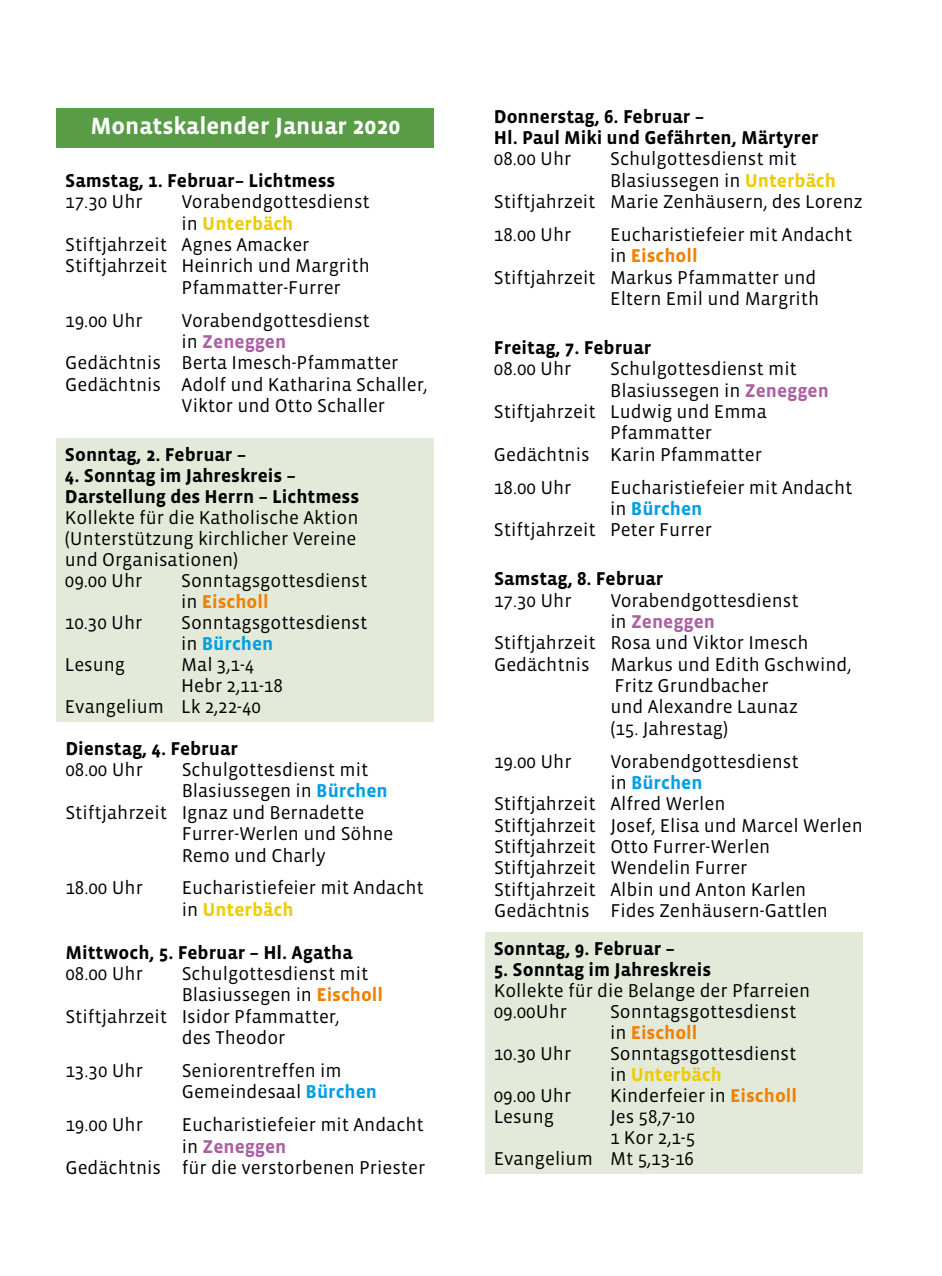
<style>
.page{position:relative;width:942px;height:1276px;background:#fff}
.page>*{position:absolute;margin:0;border:0;box-sizing:border-box;transform-origin:0 0}
.t1{font:700 24px "Vista Sans";color:#fff}
.t2{font:19px/21px "Vista Sans";color:#000}
.t3{font:700 19px/21.4px "Vista Sans";color:#000}
.t4{font:700 19px "Vista Sans";color:#aa60a3}
.t5{font:700 19px "Vista Sans";color:#009ee3}
.t6{font:700 19px "Vista Sans";color:#eecb00}
.t7{font:700 19px "Vista Sans";color:#f08000}
.s1{font-weight:400;color:#000}
.s2{font-weight:700;color:#f08000}
.s3{font-weight:700;color:#009ee3}
.s4{font-weight:700;color:#eecb00}
.s5{font-weight:700;color:#aa60a3}
</style>
<div class="page">
<div style="left:56px;top:437px;width:377px;height:284px;background:#e3eada"></div>
<div style="left:485px;top:932px;width:377px;height:242px;background:#e3eada"></div>
<div style="left:57px;top:108px;width:377px;height:40px;background:#589c46"></div>
<p class="t1" style="left:90px;top:114px;width:311px">Monatskalender Januar 2020</p>
<p class="t3" style="left:65px;top:170px;width:271px">Samstag, 1. Februar– Lichtmess</p>
<p class="t2" style="left:65px;top:192px;width:79px">17.30 Uhr</p>
<p class="t2" style="left:181px;top:192px;width:190px">Vorabendgottesdienst</p>
<p class="t6" style="left:181px;top:213px;width:113px"><span class="s1">in</span> Unterbäch</p>
<p class="t2" style="left:65px;top:234px;width:245px">Stiftjahrzeit Agnes Amacker</p>
<p class="t2" style="left:65px;top:256px;width:306px">Stiftjahrzeit Heinrich und Margrith</p>
<p class="t2" style="left:181px;top:277px;width:161px">Pfammatter-Furrer</p>
<p class="t2" style="left:65px;top:310px;width:79px">19.00 Uhr</p>
<p class="t2" style="left:181px;top:310px;width:190px">Vorabendgottesdienst</p>
<p class="t4" style="left:181px;top:332px;width:106px"><span class="s1">in</span> Zeneggen</p>
<p class="t2" style="left:65px;top:353px;width:334px">Gedächtnis Berta Imesch-Pfammatter</p>
<p class="t2" style="left:65px;top:374px;width:363px">Gedächtnis Adolf und Katharina Schaller,</p>
<p class="t2" style="left:181px;top:396px;width:205px">Viktor und Otto Schaller</p>
<p class="t3" style="left:65px;top:444px;width:183px">Sonntag, 2. Februar –</p>
<p class="t3" style="left:65px;top:465px;width:295px">4. Sonntag im Jahreskreis –<br>Darstellung des Herrn – Lichtmess</p>
<p class="t2" style="left:65px;top:507px;width:295px">Kollekte für die Katholische Aktion (Unterstützung kirchlicher Vereine und Organisationen)<br>09.00 Uhr</p>
<p class="t2" style="left:181px;top:570px;width:188px">Sonntagsgottesdienst in <span class="s2">Eischoll</span></p>
<p class="t2" style="left:65px;top:612px;width:79px">10.30 Uhr</p>
<p class="t2" style="left:181px;top:612px;width:188px">Sonntagsgottesdienst in <span class="s3">Bürchen</span></p>
<p class="t2" style="left:65px;top:654px;width:62px">Lesung</p>
<p class="t2" style="left:181px;top:654px;width:75px">Mal 3,1-4</p>
<p class="t2" style="left:181px;top:675px;width:103px">Hebr 2,11-18</p>
<p class="t2" style="left:65px;top:696px;width:197px">Evangelium Lk 2,22-40</p>
<p class="t3" style="left:65px;top:738px;width:174px">Dienstag, 4. Februar</p>
<p class="t2" style="left:65px;top:759px;width:79px">08.00 Uhr</p>
<p class="t2" style="left:182px;top:759px;width:188px">Schulgottesdienst mit</p>
<p class="t2" style="left:182px;top:781px;width:207px">Blasiussegen in <span class="s3">Bürchen</span></p>
<p class="t2" style="left:65px;top:802px;width:300px">Stiftjahrzeit Ignaz und Bernadette</p>
<p class="t2" style="left:182px;top:823px;width:213px">Furrer-Werlen und Söhne</p>
<p class="t2" style="left:182px;top:845px;width:145px">Remo und Charly</p>
<p class="t2" style="left:65px;top:878px;width:79px">18.00 Uhr</p>
<p class="t2" style="left:182px;top:877px;width:243px">Eucharistiefeier mit Andacht in <span class="s4">Unterbäch</span></p>
<p class="t3" style="left:65px;top:942px;width:289px">Mittwoch, 5. Februar – Hl. Agatha</p>
<p class="t2" style="left:65px;top:963px;width:79px">08.00 Uhr</p>
<p class="t2" style="left:182px;top:963px;width:188px">Schulgottesdienst mit</p>
<p class="t2" style="left:182px;top:985px;width:203px">Blasiussegen in <span class="s2">Eischoll</span></p>
<p class="t2" style="left:65px;top:1006px;width:275px">Stiftjahrzeit Isidor Pfammatter,</p>
<p class="t2" style="left:182px;top:1027px;width:105px">des Theodor</p>
<p class="t2" style="left:65px;top:1060px;width:79px">13.30 Uhr</p>
<p class="t2" style="left:182px;top:1060px;width:197px">Seniorentreffen im<br>Gemeindesaal <span class="s3">Bürchen</span></p>
<p class="t2" style="left:65px;top:1114px;width:79px">19.00 Uhr</p>
<p class="t2" style="left:182px;top:1114px;width:243px">Eucharistiefeier mit Andacht</p>
<p class="t4" style="left:182px;top:1136px;width:106px"><span class="s1">in</span> Zeneggen</p>
<p class="t2" style="left:65px;top:1157px;width:361px">Gedächtnis für die verstorbenen Priester</p>
<p class="t3" style="left:493px;top:106px;width:326px">Donnerstag, 6. Februar –<br>Hl. Paul Miki und Gefährten, Märtyrer</p>
<p class="t2" style="left:493px;top:149px;width:79px">08.00 Uhr</p>
<p class="t2" style="left:610px;top:149px;width:188px">Schulgottesdienst mit</p>
<p class="t2" style="left:610px;top:170px;width:227px">Blasiussegen in <span class="s4">Unterbäch</span></p>
<p class="t2" style="left:493px;top:192px;width:370px">Stiftjahrzeit Marie Zenhäusern, des Lorenz</p>
<p class="t2" style="left:493px;top:224px;width:79px">18.00 Uhr</p>
<p class="t2" style="left:610px;top:224px;width:243px">Eucharistiefeier mit Andacht</p>
<p class="t7" style="left:610px;top:246px;width:89px"><span class="s1">in</span> Eischoll</p>
<p class="t2" style="left:493px;top:267px;width:324px">Stiftjahrzeit Markus Pfammatter und</p>
<p class="t2" style="left:610px;top:289px;width:210px">Eltern Emil und Margrith</p>
<p class="t3" style="left:493px;top:337px;width:159px">Freitag, 7. Februar</p>
<p class="t2" style="left:493px;top:359px;width:79px">08.00 Uhr</p>
<p class="t2" style="left:610px;top:359px;width:188px">Schulgottesdienst mit</p>
<p class="t2" style="left:610px;top:380px;width:220px">Blasiussegen in <span class="s5">Zeneggen</span></p>
<p class="t2" style="left:493px;top:401px;width:274px">Stiftjahrzeit Ludwig und Emma</p>
<p class="t2" style="left:610px;top:423px;width:103px">Pfammatter</p>
<p class="t2" style="left:494px;top:444px;width:269px">Gedächtnis Karin Pfammatter</p>
<p class="t2" style="left:494px;top:477px;width:79px">18.00 Uhr</p>
<p class="t2" style="left:610px;top:477px;width:243px">Eucharistiefeier mit Andacht</p>
<p class="t5" style="left:610px;top:499px;width:94px"><span class="s1">in</span> Bürchen</p>
<p class="t2" style="left:494px;top:520px;width:219px">Stiftjahrzeit Peter Furrer</p>
<p class="t3" style="left:494px;top:568px;width:171px">Samstag, 8. Februar</p>
<p class="t2" style="left:494px;top:590px;width:79px">17.30 Uhr</p>
<p class="t2" style="left:610px;top:590px;width:190px">Vorabendgottesdienst</p>
<p class="t4" style="left:610px;top:612px;width:106px"><span class="s1">in</span> Zeneggen</p>
<p class="t2" style="left:494px;top:633px;width:316px">Stiftjahrzeit Rosa und Viktor Imesch</p>
<p class="t2" style="left:494px;top:654px;width:359px">Gedächtnis Markus und Edith Gschwind,</p>
<p class="t2" style="left:614px;top:675px;width:155px">Fritz Grundbacher</p>
<p class="t2" style="left:610px;top:697px;width:189px">und Alexandre Launaz</p>
<p class="t2" style="left:610px;top:718px;width:119px">(15. Jahrestag)</p>
<p class="t2" style="left:494px;top:751px;width:79px">19.00 Uhr</p>
<p class="t2" style="left:610px;top:751px;width:190px">Vorabendgottesdienst</p>
<p class="t5" style="left:610px;top:773px;width:94px"><span class="s1">in</span> Bürchen</p>
<p class="t2" style="left:494px;top:794px;width:233px">Stiftjahrzeit Alfred Werlen</p>
<p class="t2" style="left:494px;top:815px;width:370px">Stiftjahrzeit Josef, Elisa und Marcel Werlen</p>
<p class="t2" style="left:494px;top:836px;width:278px">Stiftjahrzeit Otto Furrer-Werlen</p>
<p class="t2" style="left:494px;top:858px;width:255px">Stiftjahrzeit Wendelin Furrer</p>
<p class="t2" style="left:494px;top:879px;width:313px">Stiftjahrzeit Albin und Anton Karlen</p>
<p class="t2" style="left:494px;top:900px;width:335px">Gedächtnis Fides Zenhäusern-Gattlen</p>
<p class="t3" style="left:493px;top:938px;width:183px">Sonntag, 9. Februar –</p>
<p class="t3" style="left:493px;top:959px;width:219px">5. Sonntag im Jahreskreis</p>
<p class="t2" style="left:493px;top:981px;width:318px">Kollekte für die Belange der Pfarreien<br>09.00Uhr</p>
<p class="t2" style="left:609px;top:1002px;width:188px">Sonntagsgottesdienst in <span class="s2">Eischoll</span></p>
<p class="t2" style="left:493px;top:1044px;width:79px">10.30 Uhr</p>
<p class="t2" style="left:609px;top:1044px;width:188px">Sonntagsgottesdienst in <span class="s4">Unterbäch</span></p>
<p class="t2" style="left:493px;top:1086px;width:79px">09.00 Uhr</p>
<p class="t2" style="left:609px;top:1086px;width:188px">Kinderfeier in <span class="s2">Eischoll</span></p>
<p class="t2" style="left:493px;top:1107px;width:62px">Lesung</p>
<p class="t2" style="left:493px;top:1107px;width:203px;text-align:right">Jes 58,7-10<br>1 Kor 2,1-5<br>Evangelium Mt 5,13-16</p>
</div>
